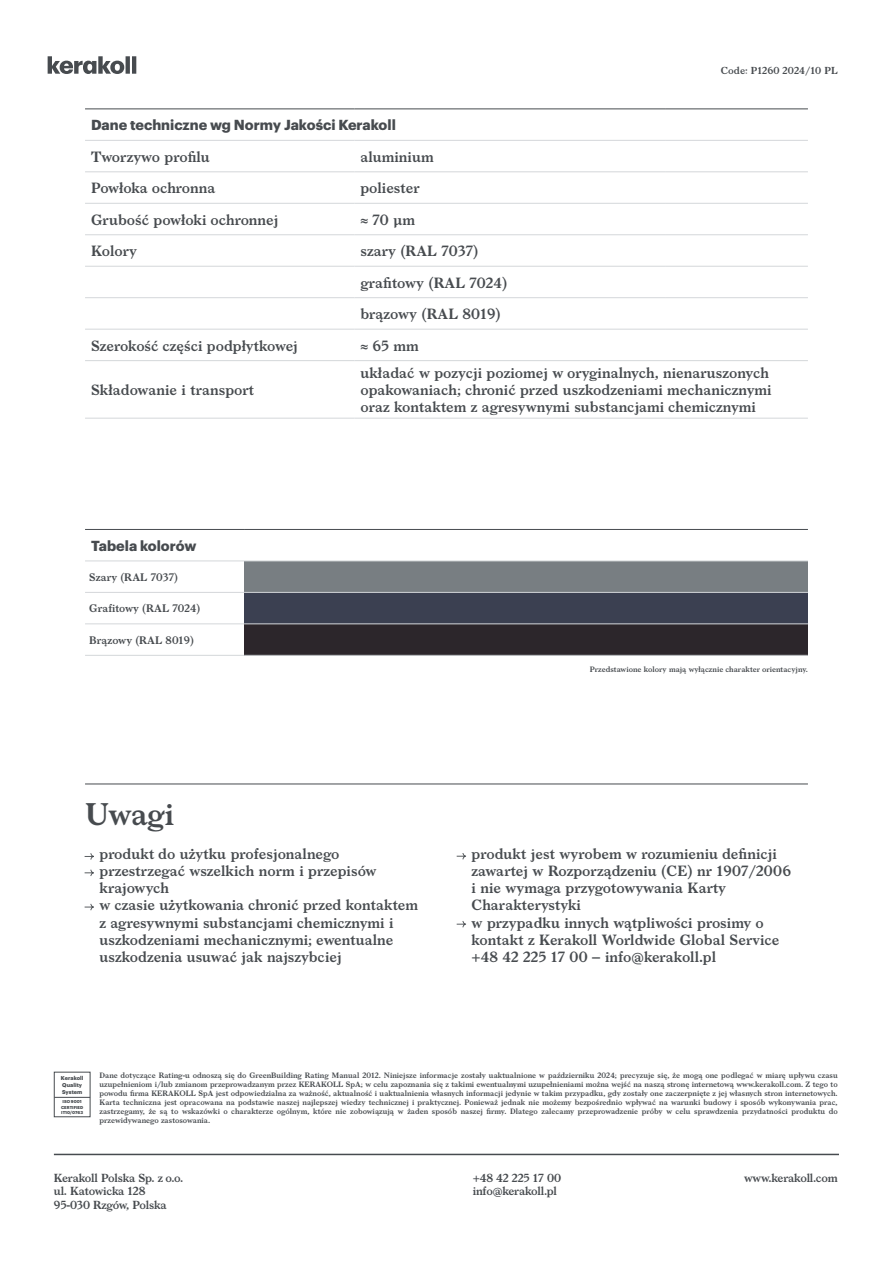
<style>
.page{position:relative;width:893px;height:1263px;background:#fff}
.page>*{position:absolute;margin:0;border:0;box-sizing:border-box;transform-origin:0 0}
.t1{font:600 30px "Larish Neue";letter-spacing:-.02em;color:#474b4f}
.t2{font:600 14.25px/17.1px "Larish Neue";color:#474b4f}
.t3{font:700 14.25px "Graphik";color:#474b4f}
.t4{font:600 11.25px/13.5px "Larish Neue";letter-spacing:-.02em;color:#474b4f}
.t5{font:600 10.5px "Larish Neue";color:#474b4f}
.t6{font:600 9.75px "Larish Neue";color:#474b4f}
.t7{font:600 7.5px/9px "Larish Neue";color:#474b4f;text-align:justify}
.t8{font:700 5.55px/7.1px "Graphik";color:#474b4f}
.t9{font:700 4.2px/5.2px "Graphik";color:#474b4f;text-align:center}
</style>
<div class="page">
<svg style="left:48px;top:56px;width:88px;height:18px"></svg>
<hr style="left:54px;top:1154px;width:785px;height:1px;background:#474b4f">
<div style="left:54px;top:1072px;width:37px;height:45px;border:1px solid #474b4f"></div>
<hr style="left:54px;top:1097px;width:36px;height:1px;background:#474b4f">
<hr style="left:85px;top:171px;width:269px;height:1px;background:#d4d7da">
<hr style="left:354px;top:171px;width:312px;height:1px;background:#d4d7da">
<hr style="left:666px;top:171px;width:142px;height:1px;background:#d4d7da">
<hr style="left:85px;top:203px;width:269px;height:1px;background:#d4d7da">
<hr style="left:354px;top:203px;width:312px;height:1px;background:#d4d7da">
<hr style="left:666px;top:203px;width:142px;height:1px;background:#d4d7da">
<hr style="left:85px;top:234px;width:269px;height:1px;background:#d4d7da">
<hr style="left:354px;top:234px;width:312px;height:1px;background:#d4d7da">
<hr style="left:666px;top:234px;width:142px;height:1px;background:#d4d7da">
<hr style="left:85px;top:266px;width:269px;height:1px;background:#d4d7da">
<hr style="left:354px;top:266px;width:312px;height:1px;background:#d4d7da">
<hr style="left:666px;top:266px;width:142px;height:1px;background:#d4d7da">
<hr style="left:85px;top:297px;width:269px;height:1px;background:#d4d7da">
<hr style="left:354px;top:297px;width:312px;height:1px;background:#d4d7da">
<hr style="left:666px;top:297px;width:142px;height:1px;background:#d4d7da">
<hr style="left:85px;top:329px;width:269px;height:1px;background:#d4d7da">
<hr style="left:354px;top:329px;width:312px;height:1px;background:#d4d7da">
<hr style="left:666px;top:329px;width:142px;height:1px;background:#d4d7da">
<hr style="left:85px;top:360px;width:269px;height:1px;background:#d4d7da">
<hr style="left:354px;top:360px;width:312px;height:1px;background:#d4d7da">
<hr style="left:666px;top:360px;width:142px;height:1px;background:#d4d7da">
<hr style="left:85px;top:418px;width:269px;height:1px;background:#d4d7da">
<hr style="left:354px;top:418px;width:312px;height:1px;background:#d4d7da">
<hr style="left:666px;top:418px;width:142px;height:1px;background:#d4d7da">
<hr style="left:85px;top:140px;width:269px;height:1px;background:#d4d7da">
<hr style="left:354px;top:140px;width:312px;height:1px;background:#d4d7da">
<hr style="left:666px;top:140px;width:142px;height:1px;background:#d4d7da">
<hr style="left:85px;top:108px;width:269px;height:1px;background:#474b4f">
<hr style="left:354px;top:108px;width:312px;height:1px;background:#474b4f">
<hr style="left:666px;top:108px;width:142px;height:1px;background:#474b4f">
<div style="left:245px;top:561px;width:563px;height:31px;background:#787e82"></div>
<div style="left:245px;top:592px;width:563px;height:32px;background:#3b4051"></div>
<div style="left:245px;top:624px;width:563px;height:31px;background:#2c262b"></div>
<hr style="left:85px;top:560px;width:160px;height:1px;background:#d4d7da">
<hr style="left:245px;top:560px;width:563px;height:1px;background:#d4d7da">
<hr style="left:85px;top:592px;width:160px;height:1px;background:#d4d7da">
<hr style="left:245px;top:592px;width:563px;height:1px;background:#d4d7da">
<hr style="left:85px;top:623px;width:160px;height:1px;background:#d4d7da">
<hr style="left:245px;top:623px;width:563px;height:1px;background:#d4d7da">
<hr style="left:85px;top:655px;width:160px;height:1px;background:#d4d7da">
<hr style="left:245px;top:655px;width:563px;height:1px;background:#d4d7da">
<hr style="left:85px;top:529px;width:160px;height:1px;background:#474b4f">
<hr style="left:245px;top:529px;width:563px;height:1px;background:#474b4f">
<hr style="left:85px;top:783px;width:723px;height:1px;background:#474b4f">
<svg style="left:85px;top:853px;width:9px;height:6px"></svg>
<svg style="left:85px;top:870px;width:9px;height:6px"></svg>
<svg style="left:85px;top:904px;width:9px;height:6px"></svg>
<svg style="left:457px;top:853px;width:9px;height:6px"></svg>
<svg style="left:457px;top:921px;width:9px;height:6px"></svg>
<h3 class="t6" style="left:721px;top:63px;width:118px">Code: P1260 2024/10 PL</h3>
<h2 class="t3" style="left:91px;top:114px;width:306px">Dane techniczne wg Normy Jakości Kerakoll</h2>
<h2 class="t2" style="left:91px;top:147px;width:120px">Tworzywo profilu</h2>
<h2 class="t2" style="left:360px;top:147px;width:75px">aluminium</h2>
<h2 class="t2" style="left:91px;top:178px;width:126px">Powłoka ochronna</h2>
<h2 class="t2" style="left:360px;top:178px;width:61px">poliester</h2>
<h2 class="t2" style="left:91px;top:210px;width:189px">Grubość powłoki ochronnej</h2>
<h2 class="t2" style="left:360px;top:210px;width:56px">≈ 70 µm</h2>
<h2 class="t2" style="left:91px;top:241px;width:48px">Kolory</h2>
<h2 class="t2" style="left:360px;top:241px;width:120px">szary (RAL 7037)</h2>
<h2 class="t2" style="left:360px;top:273px;width:149px">grafitowy (RAL 7024)</h2>
<h2 class="t2" style="left:360px;top:304px;width:142px">brązowy (RAL 8019)</h2>
<h2 class="t2" style="left:91px;top:336px;width:208px">Szerokość części podpłytkowej</h2>
<h2 class="t2" style="left:360px;top:336px;width:60px">≈ 65 mm</h2>
<h2 class="t2" style="left:91px;top:380px;width:165px">Składowanie i transport</h2>
<h2 class="t2" style="left:360px;top:363px;width:413px">układać w pozycji poziomej w oryginalnych, nienaruszonych opakowaniach; chronić przed uszkodzeniami mechanicznymi oraz kontaktem z agresywnymi substancjami chemicznymi</h2>
<h2 class="t3" style="left:91px;top:535px;width:107px">Tabela kolorów</h2>
<h3 class="t5" style="left:89px;top:569px;width:90px">Szary (RAL 7037)</h3>
<h3 class="t5" style="left:89px;top:600px;width:113px">Grafitowy (RAL 7024)</h3>
<h3 class="t5" style="left:89px;top:632px;width:106px">Brązowy (RAL 8019)</h3>
<p class="t7" style="left:590px;top:664px;width:220px">Przedstawione kolory mają wyłącznie charakter orientacyjny.</p>
<h1 class="t1" style="left:85px;top:791px;width:91px">Uwagi</h1>
<p class="t2" style="left:99px;top:844px;width:320px">produkt do użytku profesjonalnego przestrzegać wszelkich norm i przepisów krajowych<br>w czasie użytkowania chronić przed kontaktem z agresywnymi substancjami chemicznymi i uszkodzeniami mechanicznymi; ewentualne uszkodzenia usuwać jak najszybciej</p>
<p class="t2" style="left:472px;top:844px;width:321px">produkt jest wyrobem w rozumieniu definicji zawartej w Rozporządzeniu (CE) nr 1907/2006 i nie wymaga przygotowywania Karty Charakterystyki<br>w przypadku innych wątpliwości prosimy o kontakt z Kerakoll Worldwide Global Service +48 42 225 17 00 – info@kerakoll.pl</p>
<p class="t8" style="left:61px;top:1073px;width:24px">Kerakoll<br>Quality<br>System</p>
<p class="t9" style="left:61px;top:1099px;width:24px">ISO 9001<br>CERTIFIED<br>IT10/0763</p>
<p class="t7" style="left:99px;top:1070px;width:740px">Dane dotyczące Rating-u odnoszą się do GreenBuilding Rating Manual 2012. Niniejsze informacje zostały uaktualnione w październiku 2024; precyzuje się, że mogą one podlegać w miarę upływu czasu uzupełnieniom i/lub zmianom przeprowadzanym przez KERAKOLL SpA; w celu zapoznania się z takimi ewentualnymi uzupełnieniami można wejść na naszą stronę internetową www.kerakoll.com. Z tego to powodu firma KERAKOLL SpA jest odpowiedzialna za ważność, aktualność i uaktualnienia własnych informacji jedynie w takim przypadku, gdy zostały one zaczerpnięte z jej własnych stron internetowych.<br>Karta techniczna jest opracowana na podstawie naszej najlepszej wiedzy technicznej i praktycznej. Ponieważ jednak nie możemy bezpośrednio wpływać na warunki budowy i sposób wykonywania prac, zastrzegamy, że są to wskazówki o charakterze ogólnym, które nie zobowiązują w żaden sposób naszej firmy. Dlatego zalecamy przeprowadzenie próby w celu sprawdzenia przydatności produktu do przewidywanego zastosowania.</p>
<h3 class="t4" style="left:54px;top:1170px;width:131px">Kerakoll Polska Sp. z o.o. ul. Katowicka 128<br>95-030 Rzgów, Polska</h3>
<h3 class="t4" style="left:473px;top:1170px;width:90px">+48 42 225 17 00 info@kerakoll.pl</h3>
<h3 class="t4" style="left:744px;top:1170px;width:95px">www.kerakoll.com</h3>
</div>
